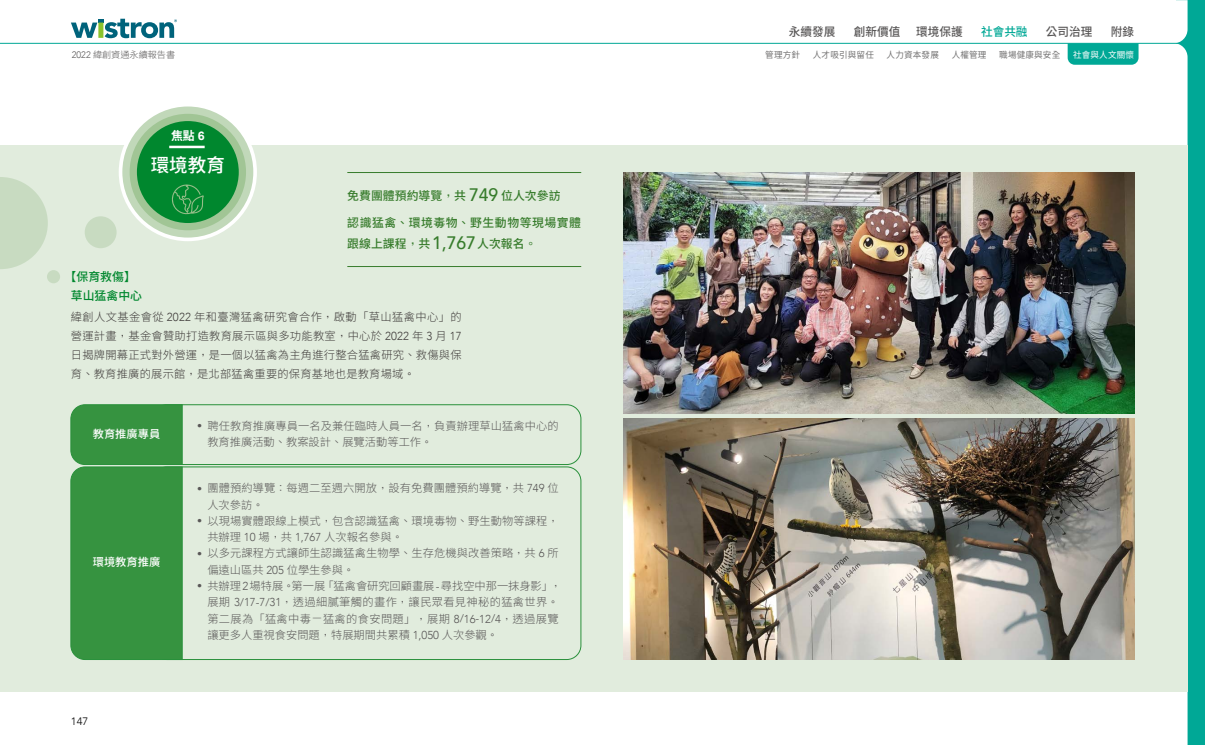
<style>
.page{position:relative;width:1205px;height:745px;background:#fff}
.page>*{position:absolute;margin:0;border:0;box-sizing:border-box;transform-origin:0 0}
.t1{font:500 18.75px "Source Han Sans TC";color:#fff}
.t2{font:500 11.88px/21.6px "Source Han Sans TC";letter-spacing:.045em;color:#377c2c}
.t3{font:500 11.88px "Source Han Sans TC";color:#595757}
.t4{font:500 11.88px "Source Han Sans TC";color:#377c2c}
.t5{font:500 11.88px/18.8px "Source Han Sans TC";color:#00872e;text-align:center}
.t6{font:500 11.88px "Source Han Sans TC";color:#00a896}
.t7{font:700 11.88px "Source Han Sans TC";color:#fff}
.t8{font:300 11.25px/18.8px "Source Han Sans TC";letter-spacing:.02em;color:#3e3a39;text-align:justify}
.t9{font:300 11.12px/16.2px "Source Han Sans TC";letter-spacing:.01em;color:#595757}
.t10{font:500 11.12px "Source Han Sans TC";color:#fff}
.t11{font:300 10.75px "Avenir";color:#000;scale:1.05 1}
.t12{font:300 9px "Source Han Sans TC";color:#595757}
.t13{font:8.75px "Source Han Sans TC";letter-spacing:.02em;color:#727171}
.t14{font:8.75px "Source Han Sans TC";letter-spacing:.02em;color:#fff}
.s1{font-family:"Avenir";font-size:9.25px}
.s2{font-family:"Arial"}
.s3{font-family:"Taipei Sans TC Beta";font-weight:400}
.s4{font-family:"Avenir";font-size:18px}
.s5{font-family:"Avenir";font-size:17.12px}
.s6{font-family:"Avenir";font-size:11.62px}
.s7{font-family:"Taipei Sans TC Beta"}
.s8{font-family:"Avenir";font-size:9.62px}
.s9{font-family:"Avenir";font-size:11.5px}
.s10{font-family:"Avenir";font-size:10.75px}
.s11{font-family:"Taipei Sans TC Beta";font-size:10.75px}
</style>
<div class="page">
<div style="left:1176px;top:0;width:29px;height:744px;background:#00a896"></div>
<svg style="left:0;top:0;width:1187px;height:43px"></svg>
<svg style="left:1144px;top:44px;width:43px;height:700px"></svg>
<hr style="left:0;top:43px;width:1196px;height:1px;background:#00a896">
<div style="left:0;top:145px;width:1187px;height:546px;background:#e1ecdd"></div>
<svg style="left:1067px;top:43px;width:71px;height:22px;background:#08aa99"></svg>
<svg style="left:71px;top:19px;width:106px;height:19px"></svg>
<div style="left:119px;top:103px;width:138px;height:138px;background:#fff;border-radius:50%"></div>
<div style="left:122px;top:106px;width:131px;height:131px;background:#c1d8b9;border-radius:50%"></div>
<div style="left:130px;top:114px;width:116px;height:116px;background:#a1c595;border-radius:50%"></div>
<div style="left:137px;top:121px;width:102px;height:102px;background:#00872e;border-radius:50%"></div>
<hr style="left:169px;top:146px;width:36px;height:2px;background:#fff">
<svg style="left:171px;top:184px;width:33px;height:31px"></svg>
<div style="left:152px;top:404px;width:429px;height:60px;border:1px solid #29903b;border-radius:14px"></div>
<div style="left:152px;top:466px;width:429px;height:193px;border:1px solid #29903b;border-radius:14px"></div>
<div style="left:70px;top:404px;width:113px;height:255px;background:#369340"></div>
<div style="left:85px;top:216px;width:32px;height:32px;background:#c8dbc1;border-radius:50%"></div>
<div style="left:47px;top:270px;width:13px;height:13px;background:#c8dbc1;border-radius:50%"></div>
<svg style="left:0;top:177px;width:48px;height:92px"></svg>
<img style="left:624px;top:172px;width:510px;height:241px">
<img style="left:624px;top:418px;width:510px;height:241px">
<hr style="left:347px;top:172px;width:234px;height:1px;background:#377c2c">
<hr style="left:347px;top:266px;width:234px;height:1px;background:#377c2c">
<p class="t12" style="left:72px;top:50px;width:105px"><span class="s1">2022</span> 緯創資通永續報告書</p>
<p class="t7" style="left:171px;top:129px;width:35px">焦點 <span class="s2">6</span></p>
<h1 class="t1" style="left:151px;top:154px;width:76px">環境教育</h1>
<p class="t4" style="left:347px;top:189px;width:215px">免費團體預約導覽<span class="s3">，</span>共 <span class="s4">749</span> 位人次參訪</p>
<p class="t2" style="left:347px;top:212px;width:235px">認識猛禽<span class="s3">、</span>環境毒物<span class="s3">、</span>野生動物等現場實體跟線上課程<span class="s3">，</span>共<span class="s4">1</span><span class="s5">,</span><span class="s4">767</span>人次報名<span class="s3">。</span></p>
<p class="t5" style="left:65px;top:267px;width:79px"><span class="s3">【</span>保育救傷<span class="s3">】</span>草山猛禽中心</p>
<p class="t8" style="left:71px;top:308px;width:392px">緯創人文基金會從 <span class="s6">2022</span> 年和臺灣猛禽研究會合作<span class="s7">，</span>啟動<span class="s7">「</span>草山猛禽中心<span class="s7">」</span>的營運計畫<span class="s7">，</span>基金會贊助打造教育展示區與多功能教室<span class="s7">，</span>中心於 <span class="s6">2022</span> 年 <span class="s6">3</span> 月 <span class="s6">17</span>日揭牌開幕正式對外營運<span class="s7">，</span>是一個以猛禽為主角進行整合猛禽研究<span class="s7">、</span>救傷與保育<span class="s7">、</span>教育推廣的展示館<span class="s7">，</span>是北部猛禽重要的保育基地也是教育場域<span class="s7">。</span></p>
<p class="t10" style="left:93px;top:427px;width:69px">教育推廣專員</p>
<p class="t9" style="left:207px;top:418px;width:353px;text-indent:-10px"><span class="s8">•</span> 聘任教育推廣專員一名及兼任臨時人員一名<span class="s7">，</span>負責辦理草山猛禽中心的教育推廣活動<span class="s7">、</span>教案設計<span class="s7">、</span>展覽活動等工作<span class="s7">。</span></p>
<p class="t10" style="left:93px;top:555px;width:69px">環境教育推廣</p>
<p class="t11" style="left:71px;top:714px;width:18px">147</p>
<p class="t9" style="left:207px;top:480px;width:353px;text-indent:-10px"><span class="s8">•</span> 團體預約導覽<span class="s7">：</span>每週二至週六開放<span class="s7">，</span>設有免費團體預約導覽<span class="s7">，</span>共 <span class="s9">749</span> 位人次參訪<span class="s7">。</span></p>
<p class="t9" style="left:207px;top:512px;width:353px;text-indent:-10px"><span class="s8">•</span> 以現場實體跟線上模式<span class="s7">，</span>包含認識猛禽<span class="s7">、</span>環境毒物<span class="s7">、</span>野生動物等課程<span class="s7">，</span>共辦理 <span class="s9">10</span> 場<span class="s7">，</span>共 <span class="s9">1</span><span class="s10">,</span><span class="s9">767</span> 人次報名參與<span class="s7">。</span></p>
<p class="t9" style="left:207px;top:545px;width:353px;text-indent:-10px"><span class="s8">•</span> 以多元課程方式讓師生認識猛禽生物學<span class="s7">、</span>生存危機與改善策略<span class="s7">，</span>共 <span class="s9">6</span> 所偏遠山區共 <span class="s9">205</span> 位學生參與<span class="s7">。</span></p>
<p class="t9" style="left:207px;top:577px;width:356px;text-indent:-10px"><span class="s8">•</span> 共辦理<span class="s9">2</span>場特展<span class="s7">。</span>第一展<span class="s7">「</span>猛禽會研究回顧畫展<span class="s10">-</span>尋找空中那一抹身影<span class="s7">」，</span>展期 <span class="s9">3</span><span class="s10">/</span><span class="s9">17</span><span class="s10">-</span><span class="s9">7</span><span class="s10">/</span><span class="s9">31</span><span class="s7">，</span>透過細膩筆觸的畫作<span class="s7">，</span>讓民眾看見神秘的猛禽世界<span class="s7">。</span>第二展為<span class="s7">「</span>猛禽中毒<span class="s11">－</span>猛禽的食安問題<span class="s7">」，</span>展期 <span class="s9">8</span><span class="s10">/</span><span class="s9">16</span><span class="s10">-</span><span class="s9">12</span><span class="s10">/</span><span class="s9">4</span><span class="s7">，</span>透過展覽讓更多人重視食安問題<span class="s7">，</span>特展期間共累積 <span class="s9">1</span><span class="s10">,</span><span class="s9">050</span> 人次參觀<span class="s7">。</span></p>
<p class="t3" style="left:789px;top:25px;width:48px">永續發展</p>
<p class="t3" style="left:854px;top:25px;width:48px">創新價值</p>
<p class="t3" style="left:916px;top:25px;width:48px">環境保護</p>
<p class="t6" style="left:981px;top:25px;width:48px">社會共融</p>
<p class="t3" style="left:1046px;top:25px;width:48px">公司治理</p>
<p class="t3" style="left:1111px;top:25px;width:25px">附錄</p>
<p class="t13" style="left:765px;top:50px;width:36px">管理方針</p>
<p class="t13" style="left:813px;top:50px;width:63px">人才吸引與留任</p>
<p class="t13" style="left:886px;top:50px;width:54px">人力資本發展</p>
<p class="t13" style="left:951px;top:50px;width:36px">人權管理</p>
<p class="t13" style="left:999px;top:50px;width:63px">職場健康與安全</p>
<p class="t14" style="left:1073px;top:50px;width:63px">社會與人文關懷</p>
</div>
